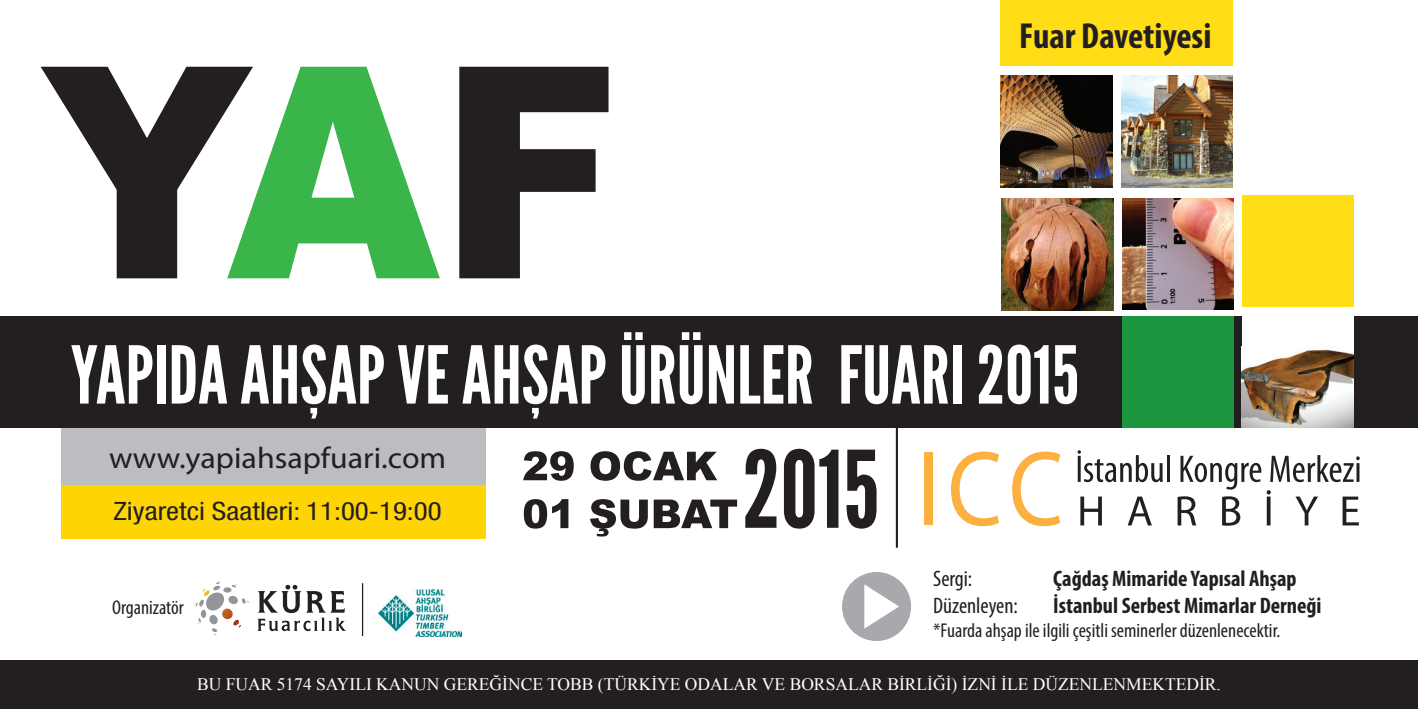
<style>
.page{position:relative;width:1418px;height:709px;background:#fff}
.page>*{position:absolute;margin:0;border:0;box-sizing:border-box;transform-origin:0 0}
.t1{font:79.5px "League Gothic";color:#fff}
.t2{font:700 condensed 36.25px "Myriad Pro";color:#231f20}
.t3{font:30px "Myriad Pro";color:#231f20;scale:1.06 1}
.t4{font:condensed 25.25px "Helvetica Neue LT Pro";color:#231f20;scale:1.15 1}
.t5{font:700 condensed 22.5px "Myriad Pro";color:#231f20}
.t6{font:condensed 22.5px "Myriad Pro";color:#231f20}
.t7{font:condensed 20px "Myriad Pro";color:#231f20}
.t8{font:17.5px "Times New Roman";color:#fff}
</style>
<div class="page">
<div style="left:1000px;top:0;width:233px;height:65px;background:#ffdd17"></div>
<div style="left:61px;top:484px;width:425px;height:54px;background:#fed503"></div>
<div style="left:61px;top:428px;width:425px;height:57px;background:#bcbdc0"></div>
<div style="left:0;top:316px;width:1417px;height:111px;background:#231f20"></div>
<div style="left:924px;top:453px;width:9px;height:72px;background:#fbb03f"></div>
<svg style="left:951px;top:451px;width:48px;height:75px"></svg>
<svg style="left:1012px;top:451px;width:48px;height:75px"></svg>
<svg style="left:1077px;top:450px;width:85px;height:32px"></svg>
<hr style="left:1166px;top:455px;width:3px;height:27px;background:#231f20">
<svg style="left:1080px;top:496px;width:21px;height:29px"></svg>
<svg style="left:1128px;top:496px;width:23px;height:29px"></svg>
<svg style="left:1177px;top:455px;width:182px;height:70px"></svg>
<svg style="left:523px;top:451px;width:50px;height:30px"></svg>
<svg style="left:590px;top:451px;width:127px;height:30px"></svg>
<svg style="left:524px;top:499px;width:44px;height:29px"></svg>
<svg style="left:590px;top:499px;width:147px;height:37px"></svg>
<svg style="left:745px;top:449px;width:31px;height:79px"></svg>
<svg style="left:784px;top:449px;width:54px;height:79px"></svg>
<svg style="left:846px;top:449px;width:30px;height:79px"></svg>
<hr style="left:895px;top:422px;width:3px;height:125px;background:#231f20">
<svg style="left:41px;top:67px;width:186px;height:211px"></svg>
<svg style="left:227px;top:67px;width:213px;height:211px;fill:#3ab54a"></svg>
<svg style="left:459px;top:67px;width:149px;height:211px"></svg>
<img style="left:1000px;top:76px;width:111px;height:111px">
<img style="left:1121px;top:76px;width:111px;height:111px">
<div style="left:1241px;top:195px;width:112px;height:112px;background:#ffdd17"></div>
<div style="left:1122px;top:316px;width:111px;height:111px;background:#1b953e"></div>
<img style="left:1001px;top:199px;width:112px;height:111px">
<img style="left:1122px;top:199px;width:111px;height:110px">
<div style="left:0;top:660px;width:1417px;height:49px;background:#231f20"></div>
<svg style="left:257px;top:585px;width:89px;height:46px"></svg>
<svg style="left:195px;top:581px;width:53px;height:54px"></svg>
<img style="left:379px;top:589px;width:82px;height:47px">
<hr style="left:362px;top:583px;width:1px;height:53px;background:#231f20">
<svg style="left:842px;top:572px;width:69px;height:69px"></svg>
<div style="left:1241px;top:316px;width:112px;height:111px;background:#fff"></div>
<img style="left:1241px;top:349px;width:112px;height:78px">
<h2 class="t2" style="left:1019px;top:14px;width:194px">Fuar Davetiyesi</h2>
<h1 class="t1" style="left:71px;top:328px;width:1009px">YAPIDA AHŞAP VE AHŞAP ÜRÜNLER FUARI 2015</h1>
<h3 class="t3" style="left:109px;top:439px;width:319px">www.yapiahsapfuari.com</h3>
<h3 class="t4" style="left:113px;top:496px;width:287px">Ziyaretci Saatleri: 11:00-19:00</h3>
<p class="t7" style="left:112px;top:595px;width:73px">Organizatör</p>
<p class="t6" style="left:933px;top:565px;width:41px">Sergi:</p>
<p class="t5" style="left:1053px;top:564px;width:245px">Çağdaş Mimaride Yapısal Ahşap</p>
<p class="t6" style="left:933px;top:592px;width:86px">Düzenleyen:</p>
<p class="t5" style="left:1053px;top:591px;width:270px">İstanbul Serbest Mimarlar Derneği</p>
<p class="t7" style="left:933px;top:618px;width:349px">*Fuarda ahşap ile ilgili çeşitli seminerler düzenlenecektir.</p>
<p class="t8" style="left:197px;top:671px;width:1025px">BU FUAR 5174 SAYILI KANUN GEREĞİNCE TOBB (TÜRKİYE ODALAR VE BORSALAR BİRLİĞİ) İZNİ İLE DÜZENLENMEKTEDİR.</p>
</div>
